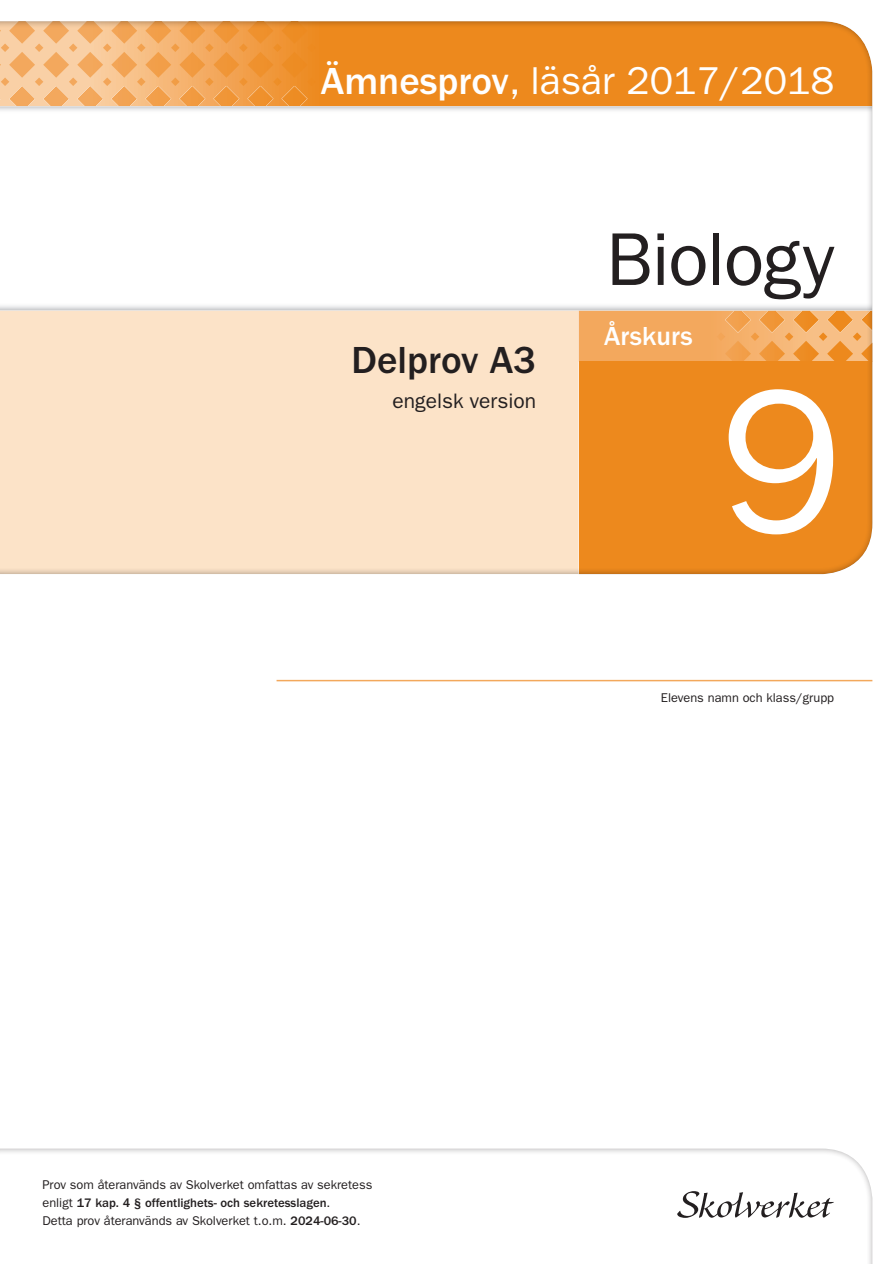
<style>
.page{position:relative;width:895px;height:1264px;background:#fff}
.page>*{position:absolute;margin:0;border:0;box-sizing:border-box;transform-origin:0 0}
.t1{font:205.5px "ITC Franklin Gothic Std";color:#fff}
.t2{font:75px "ITC Franklin Gothic Std";letter-spacing:-.02em;color:#231f20}
.t3{font:39px "ITC Franklin Gothic Std";color:#fff}
.t4{font:500 39px "ITC Franklin Gothic Std";color:#231f20}
.t5{font:500 27px "ITC Franklin Gothic Std";color:#fff}
.t6{font:21px "ITC Franklin Gothic Std";color:#231f20}
.t7{font:12.75px/18px "ITC Franklin Gothic Std";color:#231f20}
.s1{font-weight:500}
</style>
<div class="page">
<svg style="left:677px;top:1191px;width:156px;height:26px"></svg>
<hr style="left:276px;top:679px;width:596px;height:2px;background:#f3a85c">
<div style="left:0;top:19px;width:872px;height:555px;background:#231f20;opacity:.5"></div>
<h3 class="t3" style="left:320px;top:58px;width:514px"><span class="s1">Ämnesprov</span>, läsår 2017/2018</h3>
<h3 class="t4" style="left:351px;top:338px;width:186px">Delprov A3</h3>
<h3 class="t6" style="left:392px;top:389px;width:145px">engelsk version</h3>
<h2 class="t2" style="left:606px;top:216px;width:229px">Biology</h2>
<h3 class="t5" style="left:604px;top:321px;width:90px">Årskurs</h3>
<h1 class="t1" style="left:719px;top:344px;width:125px">9</h1>
<p class="t7" style="left:660px;top:688px;width:175px">Elevens namn och klass/grupp</p>
<p class="t7" style="left:42px;top:1175px;width:331px">Prov som återanvänds av Skolverket omfattas av sekretess enligt <span class="s1">17 kap. 4 § offentlighets- och sekretesslagen</span>.<br>Detta prov återanvänds av Skolverket t.o.m. <span class="s1">2024-06-30</span>.</p>
</div>
